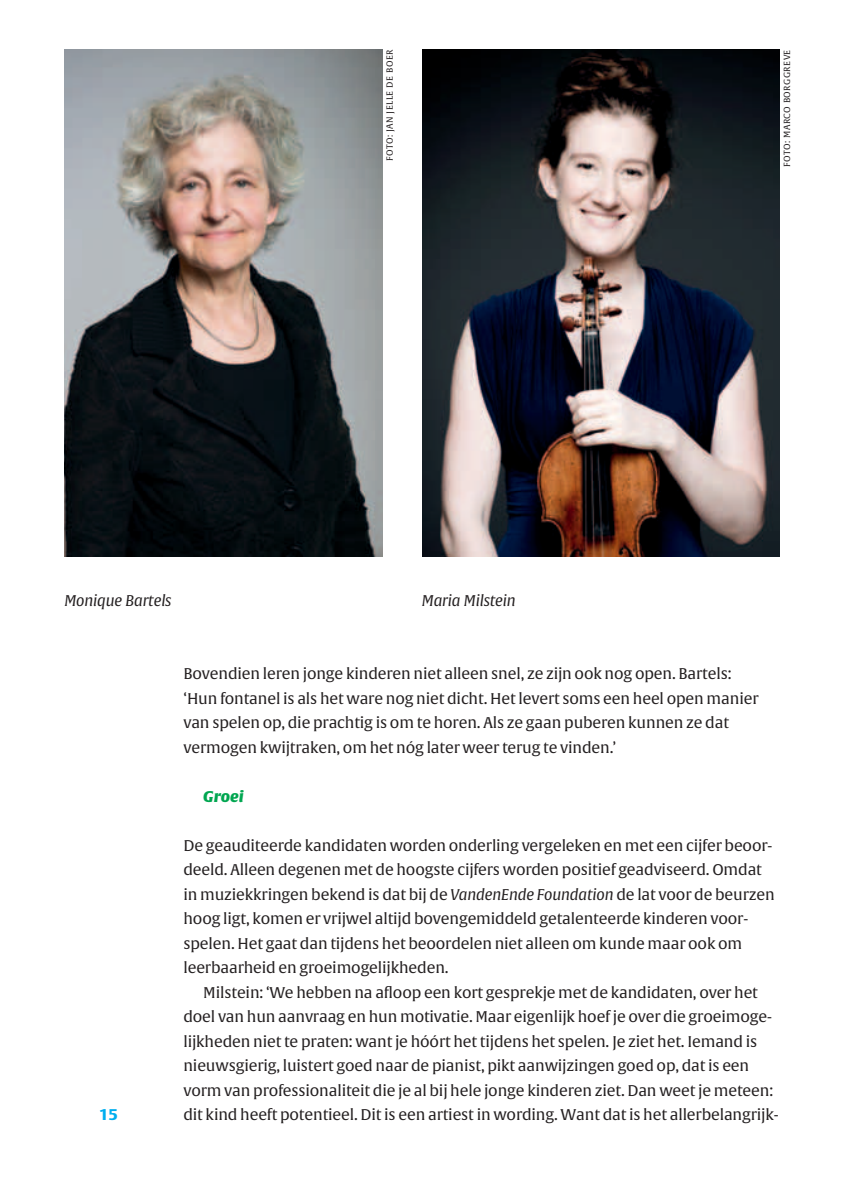
<style>
.page{position:relative;width:844px;height:1191px;background:#fff}
.page>*{position:absolute;margin:0;border:0;box-sizing:border-box;transform-origin:0 0}
.t1{font:15.22px/24.5px "Alverata PE";letter-spacing:-.01em;color:#231f20}
.t2{font:italic 15.22px "Alverata PE";letter-spacing:-.01em;color:#231f20}
.t3{font:italic 15.22px "Alverata PE Black";color:#00a650}
.t4{font:800 15.22px "Big Vesta";color:#00aeef}
.t5{font:8.75px "Alverata PE";letter-spacing:.13em;color:#231f20}
.s1{font-style:italic}
</style>
<div class="page">
<img style="left:422px;top:50px;width:357px;height:506px">
<img style="left:64px;top:49px;width:318px;height:507px">
<p class="t5" style="left:384px;top:161px;width:113px;rotate:-90deg">foto: jan jelle de boer</p>
<p class="t5" style="left:781px;top:167px;width:118px;rotate:-90deg">foto: marco borggreve</p>
<p class="t2" style="left:64px;top:590px;width:108px">Monique Bartels</p>
<p class="t2" style="left:422px;top:590px;width:95px">Maria Milstein</p>
<p class="t4" style="left:99px;top:1105px;width:20px">15</p>
<p class="t1" style="left:183px;top:661px;width:576px">Bovendien leren jonge kinderen niet alleen snel, ze zijn ook nog open. Bartels: ‘Hun fontanel is als het ware nog niet dicht. Het levert soms een heel open manier van spelen op, die prachtig is om te horen. Als ze gaan puberen kunnen ze dat vermogen kwijtraken, om het nóg later weer terug te vinden.’</p>
<p class="t3" style="left:203px;top:785px;width:42px">Groei</p>
<p class="t1" style="left:183px;top:833px;width:592px">De geauditeerde kandidaten worden onderling vergeleken en met een cijfer beoor&shy;deeld. Alleen degenen met de hoogste cijfers worden positief geadviseerd. Omdat in muziekkringen bekend is dat bij de <span class="s1">VandenEnde Foundation</span> de lat voor de beurzen hoog ligt, komen er vrijwel altijd bovengemiddeld getalenteerde kinderen voor&shy;spelen. Het gaat dan tijdens het beoordelen niet alleen om kunde maar ook om leerbaarheid en groeimogelijkheden.</p>
<p class="t1" style="left:183px;top:980px;width:596px;text-indent:20px">Milstein: ‘We hebben na afloop een kort gesprekje met de kandidaten, over het doel van hun aanvraag en hun motivatie. Maar eigenlijk hoef je over die groeimoge&shy;lijkheden niet te praten: want je hóórt het tijdens het spelen. Je ziet het. Iemand is nieuwsgierig, luistert goed naar de pianist, pikt aanwijzingen goed op, dat is een vorm van professionaliteit die je al bij hele jonge kinderen ziet. Dan weet je meteen: dit kind heeft potentieel. Dit is een artiest in wording. Want dat is het allerbelangrijk-</p>
</div>
